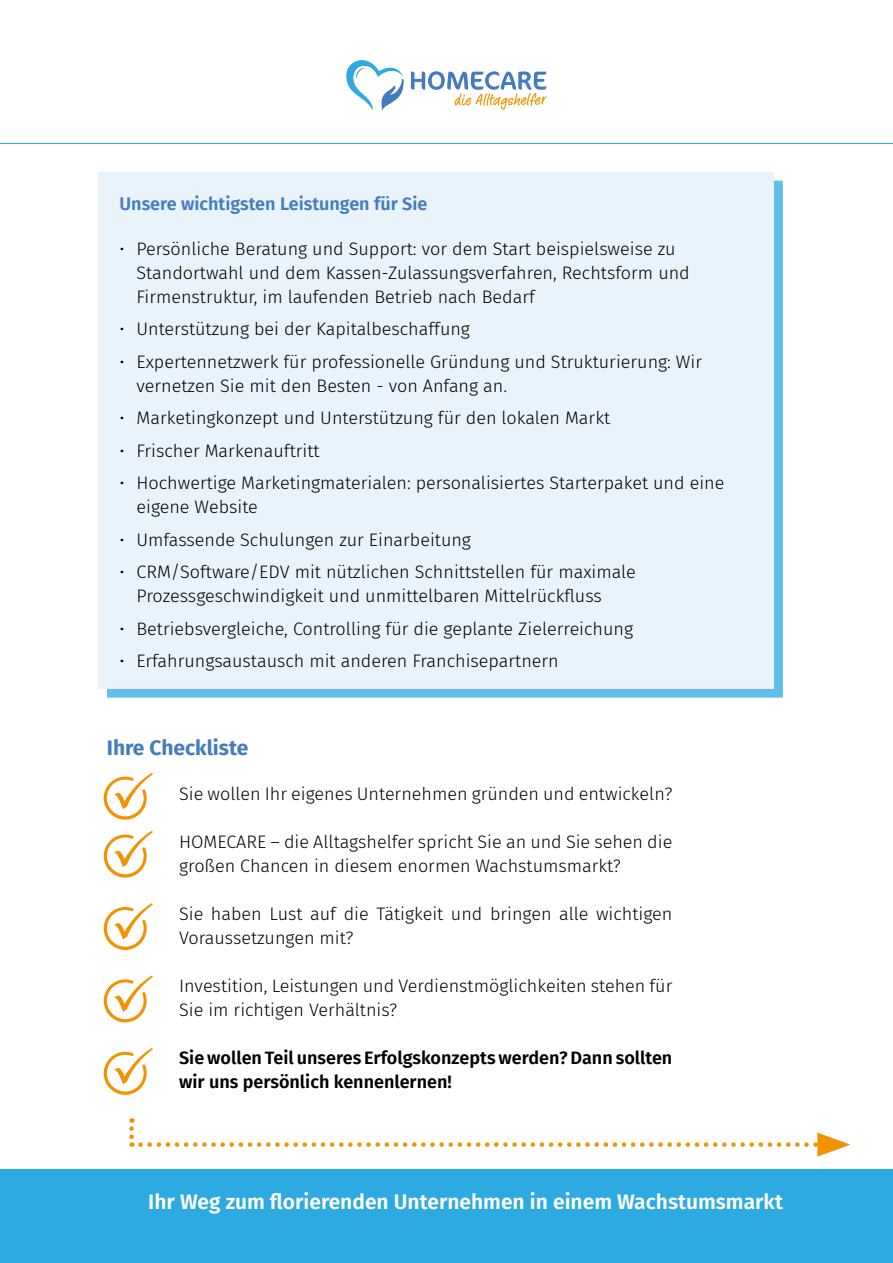
<style>
.page{position:relative;width:893px;height:1263px;background:#fff}
.page>*{position:absolute;margin:0;border:0;box-sizing:border-box;transform-origin:0 0}
.t1{font:600 21px "Fira Sans";color:#fff}
.t2{font:700 21px "Fira Sans";color:#447cbe}
.t3{font:300 18px/24px "Fira Sans";color:#000}
.t4{font:600 18px/24px "Fira Sans";color:#000}
.t5{font:600 18px "Fira Sans";color:#447cbe}
</style>
<div class="page">
<svg style="left:129px;top:1118px;width:5px;height:29px"></svg>
<svg style="left:140px;top:1132px;width:710px;height:25px"></svg>
<svg style="left:104px;top:773px;width:49px;height:47px"></svg>
<svg style="left:104px;top:831px;width:49px;height:46px"></svg>
<svg style="left:104px;top:903px;width:49px;height:47px"></svg>
<svg style="left:104px;top:975px;width:49px;height:47px"></svg>
<svg style="left:104px;top:1048px;width:49px;height:47px"></svg>
<div style="left:107px;top:181px;width:676px;height:516px;background:#2daae2;opacity:.75"></div>
<div style="left:98px;top:172px;width:676px;height:516px;background:#e8f3fc"></div>
<svg style="left:346px;top:60px;width:58px;height:51px"></svg>
<svg style="left:411px;top:71px;width:136px;height:39px"></svg>
<div style="left:0;top:1169px;width:893px;height:94px;background:#2daae2"></div>
<hr style="left:0;top:143px;width:893px;height:1px;background:#2daae2">
<p class="t5" style="left:119px;top:189px;width:309px">Unsere wichtigsten Leistungen für Sie</p>
<p class="t3" style="left:136px;top:236px;width:555px;text-indent:-17px">• Persönliche Beratung und Support: vor dem Start beispielsweise zu<br>Standortwahl und dem Kassen-Zulassungsverfahren, Rechtsform und<br>Firmenstruktur, im laufenden Betrieb nach Bedarf</p>
<p class="t3" style="left:119px;top:317px;width:352px">• Unterstützung bei der Kapitalbeschaffung</p>
<p class="t3" style="left:136px;top:349px;width:567px;text-indent:-17px">• Expertennetzwerk für professionelle Gründung und Strukturierung: Wir vernetzen Sie mit den Besten - von Anfang an.</p>
<p class="t3" style="left:119px;top:406px;width:492px">• Marketingkonzept und Unterstützung für den lokalen Markt</p>
<p class="t3" style="left:119px;top:438px;width:202px">• Frischer Markenauftritt</p>
<p class="t3" style="left:136px;top:471px;width:589px;text-indent:-17px">• Hochwertige Marketingmaterialen: personalisiertes Starterpaket und eine eigene Website</p>
<p class="t3" style="left:119px;top:527px;width:353px">• Umfassende Schulungen zur Einarbeitung</p>
<p class="t3" style="left:136px;top:560px;width:501px;text-indent:-17px">• CRM/Software/EDV mit nützlichen Schnittstellen für maximale<br>Prozessgeschwindigkeit und unmittelbaren Mittelrückfluss</p>
<p class="t3" style="left:119px;top:616px;width:515px">• Betriebsvergleiche, Controlling für die geplante Zielerreichung</p>
<p class="t3" style="left:119px;top:649px;width:441px">• Erfahrungsaustausch mit anderen Franchisepartnern</p>
<p class="t2" style="left:107px;top:730px;width:143px">Ihre Checkliste</p>
<p class="t3" style="left:179px;top:782px;width:495px">Sie wollen Ihr eigenes Unternehmen gründen und entwickeln?</p>
<p class="t3" style="left:179px;top:830px;width:495px">HOMECARE – die Alltagshelfer spricht Sie an und Sie sehen die großen Chancen in diesem enormen Wachstumsmarkt?</p>
<p class="t3" style="left:179px;top:902px;width:495px">Sie haben Lust auf die Tätigkeit und bringen alle wichtigen<br>Voraussetzungen mit?</p>
<p class="t3" style="left:179px;top:974px;width:495px">Investition, Leistungen und Verdienstmöglichkeiten stehen für<br>Sie im richtigen Verhältnis?</p>
<p class="t4" style="left:179px;top:1045px;width:495px">Sie wollen Teil unseres Erfolgskonzepts werden? Dann sollten wir uns persönlich kennenlernen!</p>
<p class="t1" style="left:148px;top:1184px;width:636px">Ihr Weg zum florierenden Unternehmen in einem Wachstumsmarkt</p>
</div>
